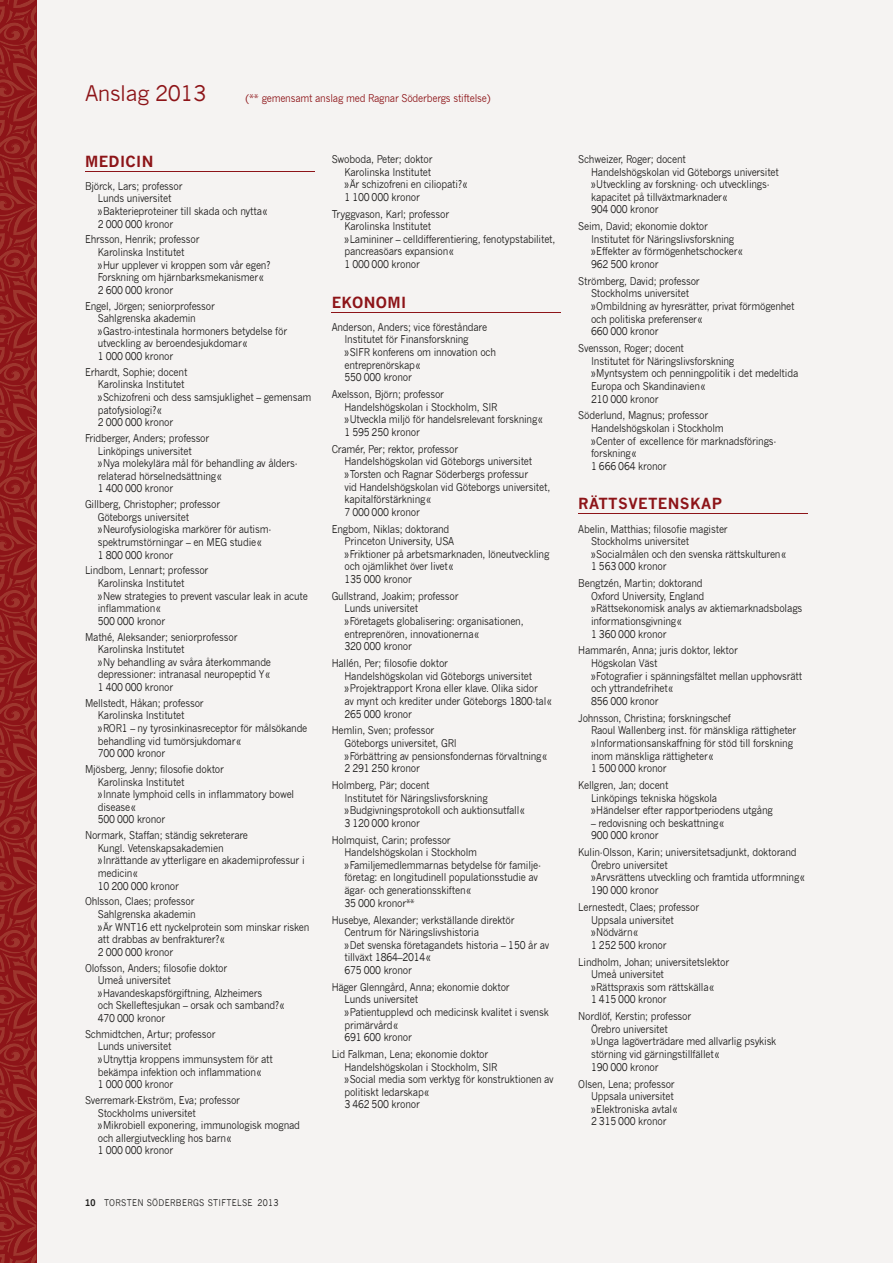
<style>
.page{position:relative;width:893px;height:1263px;background:#f5f3f2}
.page>*{position:absolute;margin:0;border:0;box-sizing:border-box;transform-origin:0 0}
.t1{font:21px "News Gothic";letter-spacing:-.02em;color:#8d1418}
.t2{font:700 15px "News Gothic";letter-spacing:.025em;color:#8d1418}
.t3{font:10.5px/12.6px "News Gothic";letter-spacing:-.02em;color:#1c1b1a;scale:.9 1}
.t4{font:10.5px "News Gothic";letter-spacing:-.02em;color:#8d1418}
.t5{font:9px "News Gothic";letter-spacing:.04em;color:#1c1b1a;scale:.9 1}
.s1{font-weight:700}
</style>
<div class="page">
<hr style="left:332px;top:312px;width:229px;height:1px;background:#8d1418">
<hr style="left:578px;top:514px;width:230px;height:1px;background:#8d1418">
<hr style="left:85px;top:171px;width:230px;height:1px;background:#8d1418">
<svg style="left:0;top:0;width:36px;height:1263px;background:#93201f"></svg>
<h1 class="t1" style="left:85px;top:81px;width:123px">Anslag 2013</h1>
<p class="t4" style="left:246px;top:92px;width:247px">(** gemensamt anslag med Ragnar Söderbergs stiftelse)</p>
<h2 class="t2" style="left:85px;top:152px;width:70px">MEDICIN</h2>
<p class="t3" style="left:98px;top:180px;width:190px;text-indent:-13px">Björck, Lars; professor<br>Lunds universitet<br>» Bakterieproteiner till skada och nytta «<br>2 000 000 kronor</p>
<p class="t3" style="left:98px;top:233px;width:193px;text-indent:-13px">Ehrsson, Henrik; professor<br>Karolinska Institutet<br>» Hur upplever vi kroppen som vår egen?<br>Forskning om hjärnbarksmekanismer «<br>2 600 000 kronor</p>
<p class="t3" style="left:98px;top:300px;width:212px;text-indent:-13px">Engel, Jörgen; seniorprofessor<br>Sahlgrenska akademin<br>» Gastro-intestinala hormoners betydelse för utveckling av beroendesjukdomar «<br>1 000 000 kronor</p>
<p class="t3" style="left:98px;top:366px;width:239px;text-indent:-13px">Erhardt, Sophie; docent<br>Karolinska Institutet<br>» Schizofreni och dess samsjuklighet – gemensam patofysiologi? «<br>2 000 000 kronor</p>
<p class="t3" style="left:98px;top:432px;width:224px;text-indent:-13px">Fridberger, Anders; professor<br>Linköpings universitet<br>» Nya molekylära mål för behandling av ålders&shy;relaterad hörselnedsättning «<br>1 400 000 kronor</p>
<p class="t3" style="left:98px;top:498px;width:194px;text-indent:-13px">Gillberg, Christopher; professor<br>Göteborgs universitet<br>» Neurofysiologiska markörer för autism&shy;spektrumstörningar – en MEG studie «<br>1 800 000 kronor</p>
<p class="t3" style="left:98px;top:564px;width:235px;text-indent:-13px">Lindbom, Lennart; professor<br>Karolinska Institutet<br>» New strategies to prevent vascular leak in acute inflammation «<br>500 000 kronor</p>
<p class="t3" style="left:98px;top:630px;width:194px;text-indent:-13px">Mathé, Aleksander; seniorprofessor<br>Karolinska Institutet<br>» Ny behandling av svåra återkommande depressioner: intranasal neuropeptid Y «<br>1 400 000 kronor</p>
<p class="t3" style="left:98px;top:697px;width:234px;text-indent:-13px">Mellstedt, Håkan; professor<br>Karolinska Institutet<br>» ROR1 – ny tyrosinkinasreceptor för målsökande behandling vid tumörsjukdomar «<br>700 000 kronor</p>
<p class="t3" style="left:98px;top:763px;width:220px;text-indent:-13px">Mjösberg, Jenny; filosofie doktor<br>Karolinska Institutet<br>» Innate lymphoid cells in inflammatory bowel disease «<br>500 000 kronor</p>
<p class="t3" style="left:98px;top:829px;width:231px;text-indent:-13px">Normark, Staffan; ständig sekreterare<br>Kungl. Vetenskapsakademien<br>» Inrättande av ytterligare en akademiprofessur i medicin «<br>10 200 000 kronor</p>
<p class="t3" style="left:98px;top:895px;width:237px;text-indent:-13px">Ohlsson, Claes; professor<br>Sahlgrenska akademin<br>» Är WNT16 ett nyckelprotein som minskar risken att drabbas av benfrakturer? «<br>2 000 000 kronor</p>
<p class="t3" style="left:98px;top:961px;width:209px;text-indent:-13px">Olofsson, Anders; filosofie doktor<br>Umeå universitet<br>» Havandeskapsförgiftning, Alzheimers<br>och Skelleftesjukan – orsak och samband? «<br>470 000 kronor</p>
<p class="t3" style="left:98px;top:1028px;width:196px;text-indent:-13px">Schmidtchen, Artur; professor<br>Lunds universitet<br>» Utnyttja kroppens immunsystem för att bekämpa infektion och inflammation «<br>1 000 000 kronor</p>
<p class="t3" style="left:98px;top:1094px;width:226px;text-indent:-13px">Sverremark-Ekström, Eva; professor<br>Stockholms universitet<br>» Mikrobiell exponering, immunologisk mognad och allergiutveckling hos barn «<br>1 000 000 kronor</p>
<p class="t5" style="left:85px;top:1197px;width:217px"><span class="s1">10</span> TORSTEN SÖDERBERGS STIFTELSE 2013</p>
<p class="t3" style="left:344px;top:153px;width:138px;text-indent:-13px">Swoboda, Peter; doktor<br>Karolinska Institutet<br>» Är schizofreni en ciliopati? «<br>1 100 000 kronor</p>
<p class="t3" style="left:344px;top:208px;width:236px;text-indent:-13px">Tryggvason, Karl; professor<br>Karolinska Institutet<br>» Lamininer – celldifferentiering, fenotypstabilitet, pancreasöars expansion «<br>1 000 000 kronor</p>
<h2 class="t2" style="left:332px;top:293px;width:76px">EKONOMI</h2>
<p class="t3" style="left:344px;top:321px;width:170px;text-indent:-13px">Anderson, Anders; vice föreståndare<br>Institutet för Finansforskning<br>» SIFR konferens om innovation och entreprenörskap «<br>550 000 kronor</p>
<p class="t3" style="left:344px;top:388px;width:222px;text-indent:-13px">Axelsson, Björn; professor<br>Handelshögskolan i Stockholm, SIR<br>» Utveckla miljö för handelsrelevant forskning «<br>1 595 250 kronor</p>
<p class="t3" style="left:344px;top:443px;width:230px;text-indent:-13px">Cramér, Per; rektor, professor<br>Handelshögskolan vid Göteborgs universitet<br>» Torsten och Ragnar Söderbergs professur<br>vid Handelshögskolan vid Göteborgs universitet, kapitalförstärkning «<br>7 000 000 kronor</p>
<p class="t3" style="left:344px;top:522px;width:229px;text-indent:-13px">Engbom, Niklas; doktorand<br>Princeton University, USA<br>» Friktioner på arbetsmarknaden, löneutveckling och ojämlikhet över livet «<br>135 000 kronor</p>
<p class="t3" style="left:344px;top:590px;width:201px;text-indent:-13px">Gullstrand, Joakim; professor<br>Lunds universitet<br>» Företagets globalisering: organisationen, entreprenören, innovationerna «<br>320 000 kronor</p>
<p class="t3" style="left:344px;top:657px;width:232px;text-indent:-13px">Hallén, Per; filosofie doktor<br>Handelshögskolan vid Göteborgs universitet<br>» Projektrapport Krona eller klave. Olika sidor<br>av mynt och krediter under Göteborgs 1800-tal « 265 000 kronor</p>
<p class="t3" style="left:344px;top:724px;width:227px;text-indent:-13px">Hemlin, Sven; professor<br>Göteborgs universitet, GRI<br>» Förbättring av pensionsfondernas förvaltning «<br>2 291 250 kronor</p>
<p class="t3" style="left:344px;top:779px;width:202px;text-indent:-13px">Holmberg, Pär; docent<br>Institutet för Näringslivsforskning<br>» Budgivningsprotokoll och auktionsutfall «<br>3 120 000 kronor</p>
<p class="t3" style="left:344px;top:833px;width:220px;text-indent:-13px">Holmquist, Carin; professor<br>Handelshögskolan i Stockholm<br>» Familjemedlemmarnas betydelse för familje&shy;företag: en longitudinell populationsstudie av ägar- och generationsskiften «<br>35 000 kronor**</p>
<p class="t3" style="left:344px;top:913px;width:229px;text-indent:-13px">Husebye, Alexander; verkställande direktör<br>Centrum för Näringslivshistoria<br>» Det svenska företagandets historia – 150 år av tillväxt 1864–2014 «<br>675 000 kronor</p>
<p class="t3" style="left:344px;top:981px;width:229px;text-indent:-13px">Häger Glenngård, Anna; ekonomie doktor<br>Lunds universitet<br>» Patientupplevd och medicinsk kvalitet i svensk primärvård «<br>691 600 kronor</p>
<p class="t3" style="left:344px;top:1048px;width:234px;text-indent:-13px">Lid Falkman, Lena; ekonomie doktor<br>Handelshögskolan i Stockholm, SIR<br>» Social media som verktyg för konstruktionen av politiskt ledarskap «<br>3 462 500 kronor</p>
<p class="t3" style="left:591px;top:153px;width:210px;text-indent:-13px">Schweizer, Roger; docent<br>Handelshögskolan vid Göteborgs universitet » Utveckling av forskning- och utvecklings&shy;kapacitet på tillväxtmarknader «<br>904 000 kronor</p>
<p class="t3" style="left:591px;top:220px;width:170px;text-indent:-13px">Seim, David; ekonomie doktor<br>Institutet för Näringslivsforskning<br>» Effekter av förmögenhetschocker «<br>962 500 kronor</p>
<p class="t3" style="left:591px;top:275px;width:228px;text-indent:-13px">Strömberg, David; professor<br>Stockholms universitet<br>» Ombildning av hyresrätter, privat förmögenhet och politiska preferenser «<br>660 000 kronor</p>
<p class="t3" style="left:591px;top:342px;width:232px;text-indent:-13px">Svensson, Roger; docent<br>Institutet för Näringslivsforskning<br>» Myntsystem och penningpolitik i det medeltida<br>Europa och Skandinavien «<br>210 000 kronor</p>
<p class="t3" style="left:591px;top:409px;width:208px;text-indent:-13px">Söderlund, Magnus; professor<br>Handelshögskolan i Stockholm<br>» Center of excellence för marknadsförings&shy;forskning «<br>1 666 064 kronor</p>
<h2 class="t2" style="left:578px;top:495px;width:145px">RÄTTSVETENSKAP</h2>
<p class="t3" style="left:591px;top:522px;width:218px;text-indent:-13px">Abelin, Matthias; filosofie magister<br>Stockholms universitet<br>» Socialmålen och den svenska rättskulturen «<br>1 563 000 kronor</p>
<p class="t3" style="left:591px;top:577px;width:236px;text-indent:-13px">Bengtzén, Martin; doktorand<br>Oxford University, England<br>» Rättsekonomisk analys av aktiemarknadsbolags informationsgivning «<br>1 360 000 kronor</p>
<p class="t3" style="left:591px;top:644px;width:236px;text-indent:-13px">Hammarén, Anna; juris doktor, lektor<br>Högskolan Väst<br>» Fotografier i spänningsfältet mellan upphovsrätt och yttrandefrihet «<br>856 000 kronor</p>
<p class="t3" style="left:591px;top:712px;width:230px;text-indent:-13px">Johnsson, Christina; forskningschef<br>Raoul Wallenberg inst. för mänskliga rättigheter » Informationsanskaffning för stöd till forskning inom mänskliga rättigheter «<br>1 500 000 kronor</p>
<p class="t3" style="left:591px;top:779px;width:203px;text-indent:-13px">Kellgren, Jan; docent<br>Linköpings tekniska högskola<br>» Händelser efter rapportperiodens utgång</p>
<p class="t3" style="left:591px;top:817px;width:149px">– redovisning och beskattning «<br>900 000 kronor</p>
<p class="t3" style="left:591px;top:846px;width:239px;text-indent:-13px">Kulin-Olsson, Karin; universitetsadjunkt, doktorand Örebro universitet<br>» Arvsrättens utveckling och framtida utformning « 190 000 kronor</p>
<p class="t3" style="left:591px;top:901px;width:122px;text-indent:-13px">Lernestedt, Claes; professor<br>Uppsala universitet<br>» Nödvärn «<br>1 252 500 kronor</p>
<p class="t3" style="left:591px;top:955px;width:155px;text-indent:-13px">Lindholm, Johan; universitetslektor<br>Umeå universitet<br>» Rättspraxis som rättskälla «<br>1 415 000 kronor</p>
<p class="t3" style="left:591px;top:1010px;width:207px;text-indent:-13px">Nordlöf, Kerstin; professor<br>Örebro universitet<br>» Unga lagöverträdare med allvarlig psykisk störning vid gärningstillfället «<br>190 000 kronor</p>
<p class="t3" style="left:591px;top:1077px;width:97px;text-indent:-13px">Olsen, Lena; professor<br>Uppsala universitet » Elektroniska avtal «<br>2 315 000 kronor</p>
</div>
